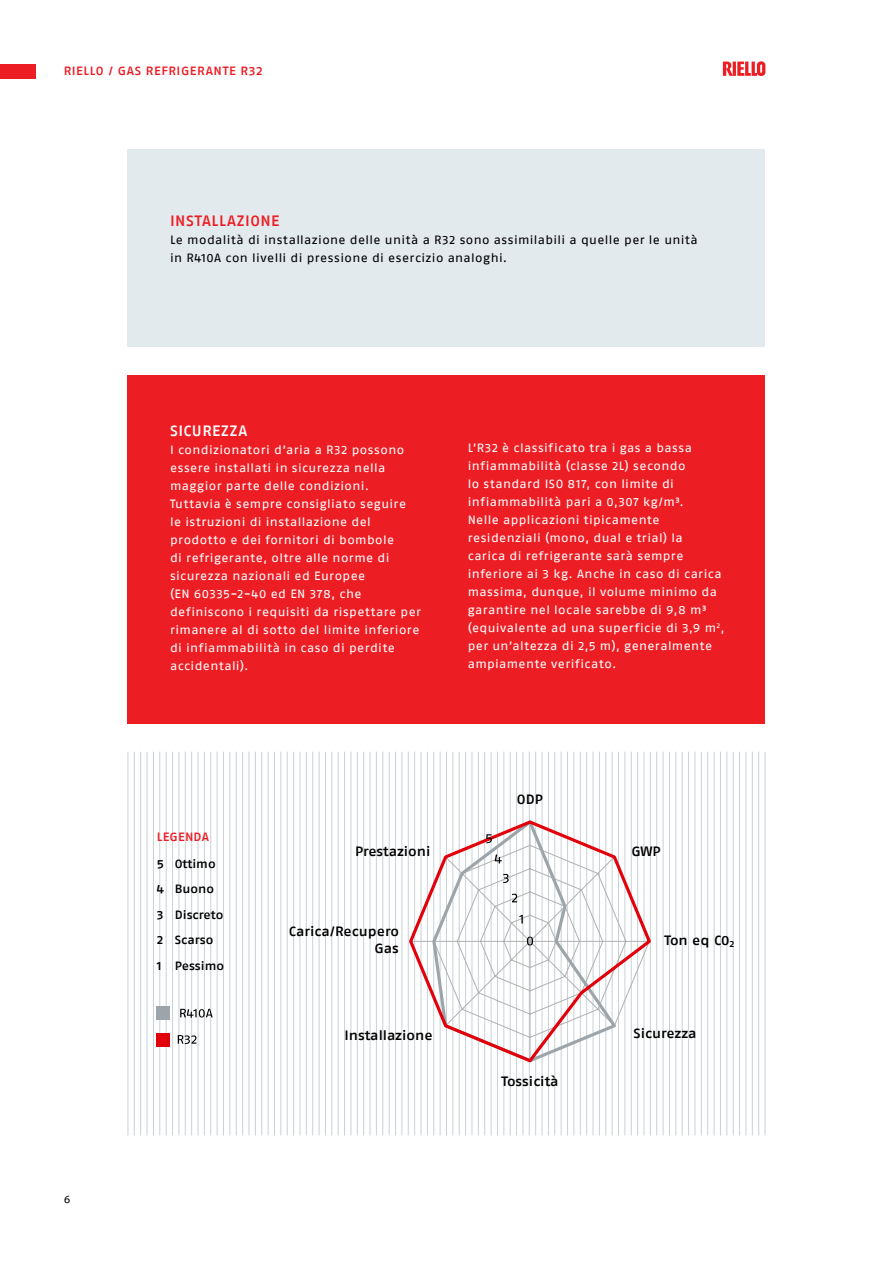
<style>
.page{position:relative;width:893px;height:1263px;background:#fff}
.page>*{position:absolute;margin:0;border:0;box-sizing:border-box;transform-origin:0 0}
.t1{font:500 15px "Fago Ex Lf";letter-spacing:.035em;color:#ed1d24}
.t2{font:500 15px "Fago Ex Lf";letter-spacing:.04em;color:#fff}
.t3{font:500 13.5px/16.2px "Fago Ex Lf";color:#000;text-align:right}
.t4{font:12px/18px "Fago Ex Lf";letter-spacing:.03em;color:#fff}
.t5{font:12px/18px "Fago Ex Lf";letter-spacing:.03em;color:#000}
.t6{font:500 12px/25.5px "Fago Ex Lf";color:#000}
.t7{font:500 12px "Fago Ex Lf";letter-spacing:.045em;color:#ed1d24}
.t8{font:500 12px "Fago Ex Lf";letter-spacing:.005em;color:#ed1d24}
.t9{font:10.5px "Fago Ex Lf";color:#000}
</style>
<div class="page">
<div style="left:0;top:64px;width:36px;height:15px;background:#ed1d24"></div>
<svg style="left:723px;top:61px;width:42px;height:15px"></svg>
<div style="left:128px;top:375px;width:637px;height:348px;background:#ed1d24"></div>
<hr style="left:128px;top:752px;width:1px;height:383px;background:#c8d2d7">
<hr style="left:433px;top:752px;width:1px;height:383px;background:#c8d2d7">
<hr style="left:280px;top:752px;width:1px;height:383px;background:#c8d2d7">
<hr style="left:586px;top:752px;width:1px;height:383px;background:#c8d2d7">
<hr style="left:733px;top:752px;width:1px;height:383px;background:#c8d2d7">
<hr style="left:204px;top:752px;width:1px;height:383px;background:#c8d2d7">
<hr style="left:510px;top:752px;width:1px;height:383px;background:#c8d2d7">
<hr style="left:357px;top:752px;width:1px;height:383px;background:#c8d2d7">
<hr style="left:663px;top:752px;width:1px;height:383px;background:#c8d2d7">
<hr style="left:166px;top:752px;width:1px;height:383px;background:#c8d2d7">
<hr style="left:472px;top:752px;width:1px;height:383px;background:#c8d2d7">
<hr style="left:319px;top:752px;width:1px;height:383px;background:#c8d2d7">
<hr style="left:624px;top:752px;width:1px;height:383px;background:#c8d2d7">
<hr style="left:242px;top:752px;width:1px;height:383px;background:#c8d2d7">
<hr style="left:548px;top:752px;width:1px;height:383px;background:#c8d2d7">
<hr style="left:695px;top:752px;width:1px;height:383px;background:#c8d2d7">
<hr style="left:395px;top:752px;width:1px;height:383px;background:#c8d2d7">
<hr style="left:147px;top:752px;width:1px;height:383px;background:#c8d2d7">
<hr style="left:452px;top:752px;width:1px;height:383px;background:#c8d2d7">
<hr style="left:300px;top:752px;width:1px;height:383px;background:#c8d2d7">
<hr style="left:605px;top:752px;width:1px;height:383px;background:#c8d2d7">
<hr style="left:752px;top:752px;width:1px;height:383px;background:#c8d2d7">
<hr style="left:223px;top:752px;width:1px;height:383px;background:#c8d2d7">
<hr style="left:529px;top:752px;width:1px;height:383px;background:#c8d2d7">
<hr style="left:376px;top:752px;width:1px;height:383px;background:#c8d2d7">
<hr style="left:682px;top:752px;width:1px;height:383px;background:#c8d2d7">
<hr style="left:185px;top:752px;width:1px;height:383px;background:#c8d2d7">
<hr style="left:491px;top:752px;width:1px;height:383px;background:#c8d2d7">
<hr style="left:338px;top:752px;width:1px;height:383px;background:#c8d2d7">
<hr style="left:644px;top:752px;width:1px;height:383px;background:#c8d2d7">
<hr style="left:261px;top:752px;width:1px;height:383px;background:#c8d2d7">
<hr style="left:567px;top:752px;width:1px;height:383px;background:#c8d2d7">
<hr style="left:714px;top:752px;width:1px;height:383px;background:#c8d2d7">
<hr style="left:414px;top:752px;width:1px;height:383px;background:#c8d2d7">
<hr style="left:134px;top:752px;width:1px;height:383px;background:#c8d2d7">
<hr style="left:440px;top:752px;width:1px;height:383px;background:#c8d2d7">
<hr style="left:287px;top:752px;width:1px;height:383px;background:#c8d2d7">
<hr style="left:593px;top:752px;width:1px;height:383px;background:#c8d2d7">
<hr style="left:739px;top:752px;width:1px;height:383px;background:#c8d2d7">
<hr style="left:210px;top:752px;width:1px;height:383px;background:#c8d2d7">
<hr style="left:516px;top:752px;width:1px;height:383px;background:#c8d2d7">
<hr style="left:363px;top:752px;width:1px;height:383px;background:#c8d2d7">
<hr style="left:669px;top:752px;width:1px;height:383px;background:#c8d2d7">
<hr style="left:172px;top:752px;width:1px;height:383px;background:#c8d2d7">
<hr style="left:478px;top:752px;width:1px;height:383px;background:#c8d2d7">
<hr style="left:325px;top:752px;width:1px;height:383px;background:#c8d2d7">
<hr style="left:631px;top:752px;width:1px;height:383px;background:#c8d2d7">
<hr style="left:249px;top:752px;width:1px;height:383px;background:#c8d2d7">
<hr style="left:554px;top:752px;width:1px;height:383px;background:#c8d2d7">
<hr style="left:701px;top:752px;width:1px;height:383px;background:#c8d2d7">
<hr style="left:401px;top:752px;width:1px;height:383px;background:#c8d2d7">
<hr style="left:153px;top:752px;width:1px;height:383px;background:#c8d2d7">
<hr style="left:459px;top:752px;width:1px;height:383px;background:#c8d2d7">
<hr style="left:306px;top:752px;width:1px;height:383px;background:#c8d2d7">
<hr style="left:612px;top:752px;width:1px;height:383px;background:#c8d2d7">
<hr style="left:758px;top:752px;width:1px;height:383px;background:#c8d2d7">
<hr style="left:229px;top:752px;width:1px;height:383px;background:#c8d2d7">
<hr style="left:535px;top:752px;width:1px;height:383px;background:#c8d2d7">
<hr style="left:382px;top:752px;width:1px;height:383px;background:#c8d2d7">
<hr style="left:191px;top:752px;width:1px;height:383px;background:#c8d2d7">
<hr style="left:497px;top:752px;width:1px;height:383px;background:#c8d2d7">
<hr style="left:344px;top:752px;width:1px;height:383px;background:#c8d2d7">
<hr style="left:650px;top:752px;width:1px;height:383px;background:#c8d2d7">
<hr style="left:268px;top:752px;width:1px;height:383px;background:#c8d2d7">
<hr style="left:573px;top:752px;width:1px;height:383px;background:#c8d2d7">
<hr style="left:720px;top:752px;width:1px;height:383px;background:#c8d2d7">
<hr style="left:421px;top:752px;width:1px;height:383px;background:#c8d2d7">
<hr style="left:140px;top:752px;width:1px;height:383px;background:#c8d2d7">
<hr style="left:446px;top:752px;width:1px;height:383px;background:#c8d2d7">
<hr style="left:293px;top:752px;width:1px;height:383px;background:#c8d2d7">
<hr style="left:599px;top:752px;width:1px;height:383px;background:#c8d2d7">
<hr style="left:745px;top:752px;width:1px;height:383px;background:#c8d2d7">
<hr style="left:217px;top:752px;width:1px;height:383px;background:#c8d2d7">
<hr style="left:523px;top:752px;width:1px;height:383px;background:#c8d2d7">
<hr style="left:370px;top:752px;width:1px;height:383px;background:#c8d2d7">
<hr style="left:675px;top:752px;width:1px;height:383px;background:#c8d2d7">
<hr style="left:179px;top:752px;width:1px;height:383px;background:#c8d2d7">
<hr style="left:484px;top:752px;width:1px;height:383px;background:#c8d2d7">
<hr style="left:331px;top:752px;width:1px;height:383px;background:#c8d2d7">
<hr style="left:637px;top:752px;width:1px;height:383px;background:#c8d2d7">
<hr style="left:255px;top:752px;width:1px;height:383px;background:#c8d2d7">
<hr style="left:561px;top:752px;width:1px;height:383px;background:#c8d2d7">
<hr style="left:707px;top:752px;width:1px;height:383px;background:#c8d2d7">
<hr style="left:408px;top:752px;width:1px;height:383px;background:#c8d2d7">
<hr style="left:159px;top:752px;width:1px;height:383px;background:#c8d2d7">
<hr style="left:465px;top:752px;width:1px;height:383px;background:#c8d2d7">
<hr style="left:312px;top:752px;width:1px;height:383px;background:#c8d2d7">
<hr style="left:618px;top:752px;width:1px;height:383px;background:#c8d2d7">
<hr style="left:765px;top:752px;width:1px;height:383px;background:#c8d2d7">
<hr style="left:236px;top:752px;width:1px;height:383px;background:#c8d2d7">
<hr style="left:542px;top:752px;width:1px;height:383px;background:#c8d2d7">
<hr style="left:688px;top:752px;width:1px;height:383px;background:#c8d2d7">
<hr style="left:389px;top:752px;width:1px;height:383px;background:#c8d2d7">
<hr style="left:198px;top:752px;width:1px;height:383px;background:#c8d2d7">
<hr style="left:503px;top:752px;width:1px;height:383px;background:#c8d2d7">
<hr style="left:351px;top:752px;width:1px;height:383px;background:#c8d2d7">
<hr style="left:656px;top:752px;width:1px;height:383px;background:#c8d2d7">
<hr style="left:274px;top:752px;width:1px;height:383px;background:#c8d2d7">
<hr style="left:580px;top:752px;width:1px;height:383px;background:#c8d2d7">
<hr style="left:726px;top:752px;width:1px;height:383px;background:#c8d2d7">
<hr style="left:427px;top:752px;width:1px;height:383px;background:#c8d2d7">
<div style="left:128px;top:150px;width:637px;height:197px;background:#e3eaee"></div>
<svg style="left:178px;top:1035px;width:18px;height:9px"></svg>
<svg style="left:180px;top:1009px;width:33px;height:9px"></svg>
<div style="left:157px;top:1007px;width:13px;height:13px;background:#9da5ab"></div>
<div style="left:157px;top:1033px;width:13px;height:13px;background:#e2000a"></div>
<svg style="left:407px;top:819px;width:244px;height:246px"></svg>
<svg style="left:527px;top:937px;width:6px;height:8px"></svg>
<svg style="left:519px;top:915px;width:4px;height:8px"></svg>
<svg style="left:512px;top:894px;width:5px;height:8px"></svg>
<svg style="left:503px;top:874px;width:6px;height:9px"></svg>
<svg style="left:495px;top:854px;width:7px;height:9px"></svg>
<svg style="left:486px;top:834px;width:6px;height:9px"></svg>
<p class="t7" style="left:64px;top:64px;width:200px">RIELLO / GAS REFRIGERANTE R32</p>
<p class="t1" style="left:170px;top:212px;width:111px">INSTALLAZIONE</p>
<p class="t5" style="left:170px;top:231px;width:529px">Le modalità di installazione delle unità a R32 sono assimilabili a quelle per le unità in R410A con livelli di pressione di esercizio analoghi.</p>
<p class="t2" style="left:170px;top:422px;width:79px">SICUREZZA</p>
<p class="t4" style="left:170px;top:441px;width:252px">I condizionatori d’aria a R32 possono essere installati in sicurezza nella maggior parte delle condizioni.<br>Tuttavia è sempre consigliato seguire<br>le istruzioni di installazione del prodotto e dei fornitori di bombole<br>di refrigerante, oltre alle norme di sicurezza nazionali ed Europee<br>(EN 60335-2-40 ed EN 378, che definiscono i requisiti da rispettare per rimanere al di sotto del limite inferiore di infiammabilità in caso di perdite accidentali).</p>
<p class="t4" style="left:468px;top:438px;width:258px">L’R32 è classificato tra i gas a bassa infiammabilità (classe 2L) secondo<br>lo standard ISO 817, con limite di infiammabilità pari a 0,307 kg/m³.<br>Nelle applicazioni tipicamente residenziali (mono, dual e trial) la<br>carica di refrigerante sarà sempre inferiore ai 3 kg. Anche in caso di carica massima, dunque, il volume minimo da garantire nel locale sarebbe di 9,8 m³ (equivalente ad una superficie di 3,9 m<sup>2</sup>, per un’altezza di 2,5 m), generalmente ampiamente verificato.</p>
<p class="t9" style="left:64px;top:1193px;width:8px">6</p>
<p class="t8" style="left:157px;top:830px;width:53px">LEGENDA</p>
<p class="t6" style="left:157px;top:851px;width:69px">5 Ottimo<br>4 Buono<br>3 Discreto<br>2 Scarso<br>1 Pessimo</p>
<p class="t3" style="left:355px;top:843px;width:77px">Prestazioni</p>
<p class="t3" style="left:289px;top:923px;width:112px">Carica/Recupero<br>Gas</p>
<p class="t3" style="left:344px;top:1027px;width:90px">Installazione</p>
<p class="t3" style="left:517px;top:791px;width:28px">ODP</p>
<p class="t3" style="left:501px;top:1073px;width:59px">Tossicità</p>
<p class="t3" style="left:631px;top:843px;width:31px">GWP</p>
<p class="t3" style="left:664px;top:932px;width:72px">Ton eq C0<sub>2</sub></p>
<p class="t3" style="left:634px;top:1025px;width:65px">Sicurezza</p>
</div>
